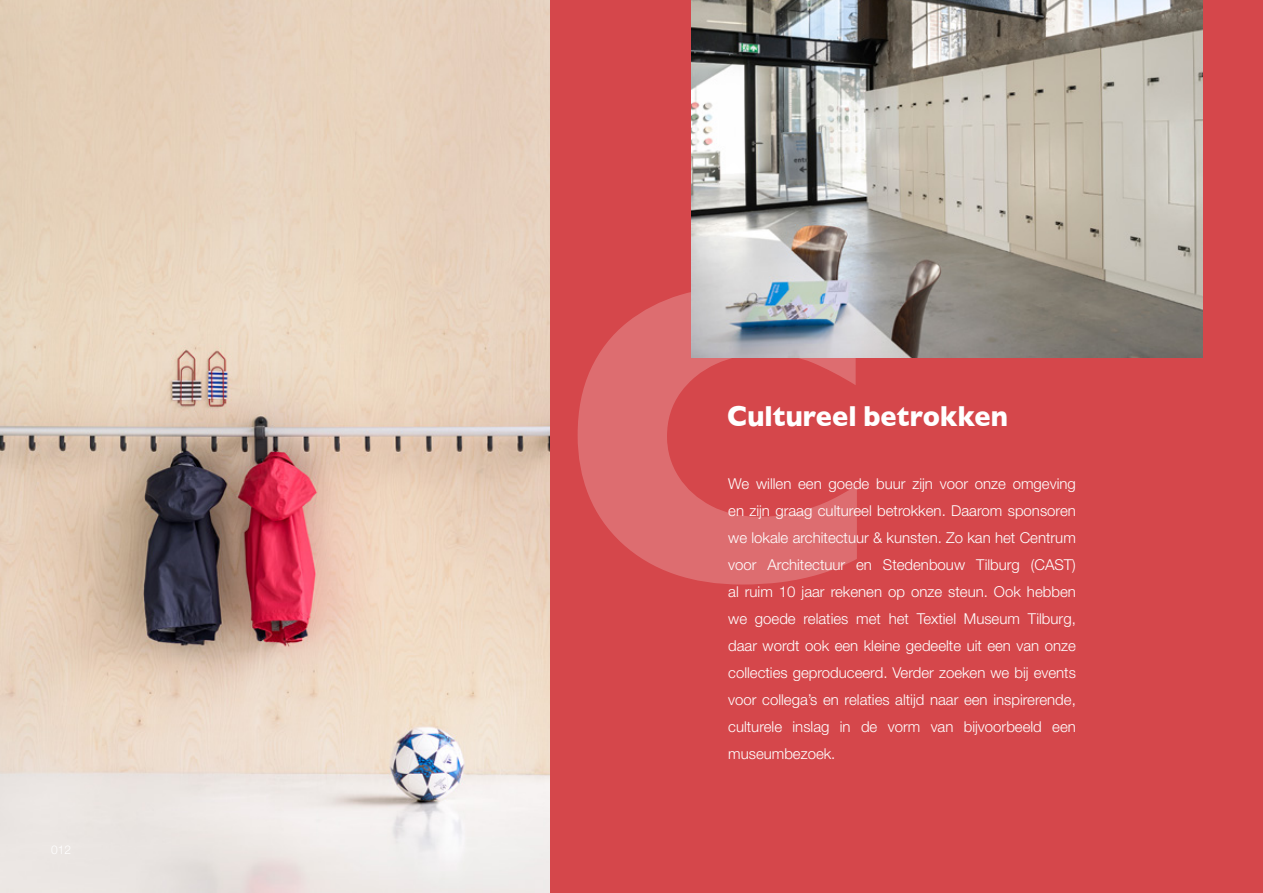
<style>
.page{position:relative;width:1263px;height:893px;background:#fff}
.page>*{position:absolute;margin:0;border:0;box-sizing:border-box;transform-origin:0 0}
.t1{font:700 429.6px "Gill Sans";color:#fff}
.t2{font:700 29.4px "Gill Sans";letter-spacing:.005em;color:#fff;scale:.92 1}
.t3{font:300 15px/27px "Helvetica Neue";color:#fff;text-align:justify}
</style>
<div class="page">
<img style="left:0;top:0;width:551px;height:893px">
<div style="left:551px;top:0;width:712px;height:893px;background:#d5474b"></div>
<img style="left:691px;top:0;width:511px;height:358px">
<h1 class="t1" style="left:560px;top:95px;width:321px">C</h1>
<h2 class="t2" style="left:727px;top:392px;width:307px">Cultureel betrokken</h2>
<p class="t3" style="left:728px;top:469px;width:349px">We willen een goede buur zijn voor onze omgeving en zijn graag cultureel betrokken. Daarom sponsoren we lokale architectuur &amp; kunsten. Zo kan het Centrum voor Architectuur en Stedenbouw Tilburg (CAST) al ruim 10 jaar rekenen op onze steun. Ook hebben we goede relaties met het Textiel Museum Tilburg, daar wordt ook een kleine gedeelte uit een van onze collecties geproduceerd. Verder zoeken we bij events voor collega’s en relaties altijd naar een inspirerende, culturele inslag in de vorm van bijvoorbeeld een museumbezoek.</p>
</div>
